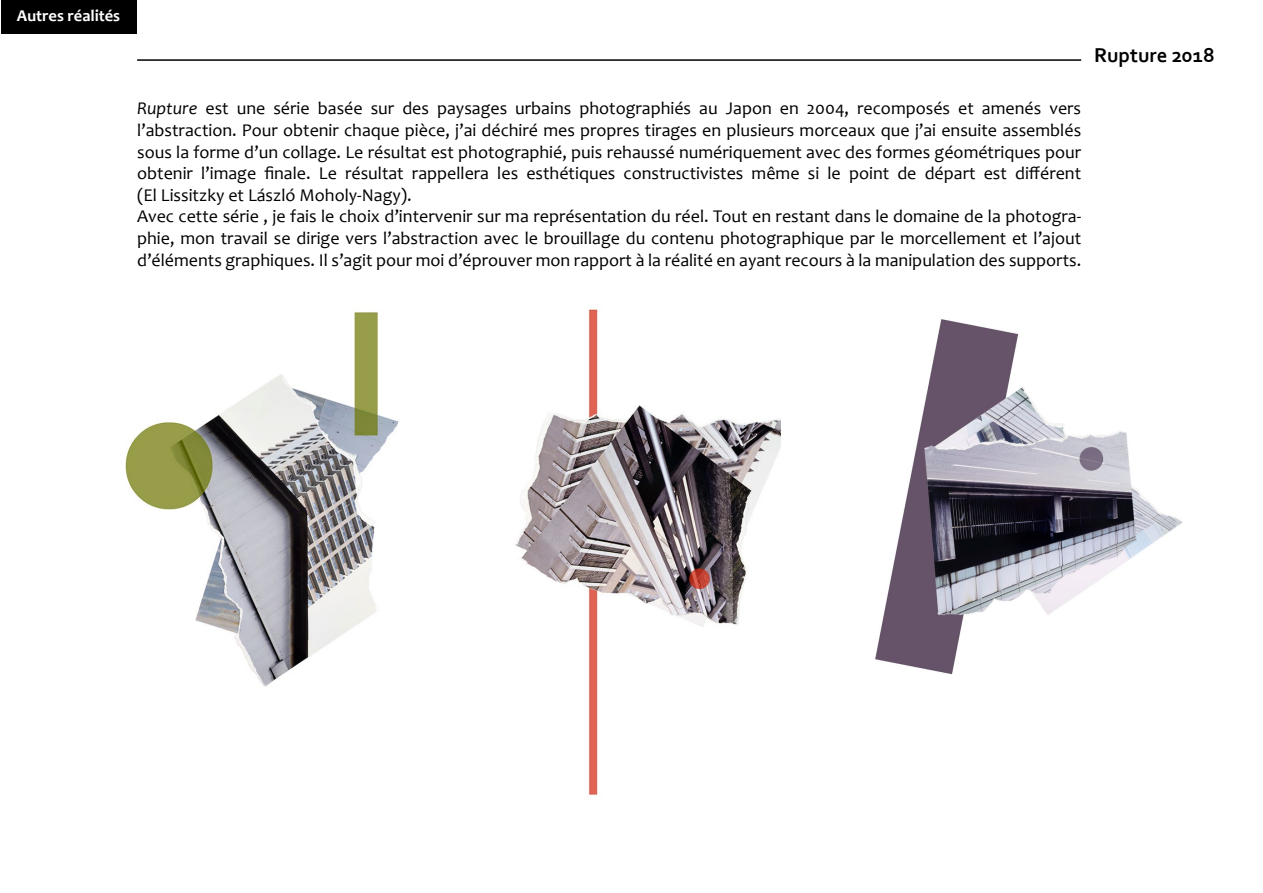
<style>
.page{position:relative;width:1263px;height:893px;background:#fff}
.page>*{position:absolute;margin:0;border:0;box-sizing:border-box;transform-origin:0 0}
.t1{font:700 21px "Corbel";color:#000}
.t2{font:18px/21.6px "Candara";color:#000}
.t3{font:700 16.5px "Candara";color:#fff}
.s1{font-style:italic}
</style>
<div class="page">
<img style="left:125px;top:311px;width:274px;height:375px">
<img style="left:514px;top:308px;width:267px;height:488px">
<img style="left:875px;top:319px;width:307px;height:356px">
<hr style="left:137px;top:59px;width:944px;height:2px;background:#000">
<div style="left:1px;top:0;width:135px;height:33px;background:#000"></div>
<p class="t3" style="left:17px;top:5px;width:105px">Autres réalités</p>
<p class="t2" style="left:137px;top:98px;width:945px"><span class="s1">Rupture</span> est une série basée sur des paysages urbains photographiés au Japon en 2004, recomposés et amenés vers l’abstraction. Pour obtenir chaque pièce, j’ai déchiré mes propres tirages en plusieurs morceaux que j’ai ensuite assemblés sous la forme d’un collage. Le résultat est photographié, puis rehaussé numériquement avec des formes géométriques pour obtenir l’image finale. Le résultat rappellera les esthétiques constructivistes même si le point de départ est différent (El Lissitzky et László Moholy-Nagy).<br>Avec cette série , je fais le choix d’intervenir sur ma représentation du réel. Tout en restant dans le domaine de la photogra&shy;phie, mon travail se dirige vers l’abstraction avec le brouillage du contenu photographique par le morcellement et l’ajout d’éléments graphiques. Il s’agit pour moi d’éprouver mon rapport à la réalité en ayant recours à la manipulation des supports.</p>
<p class="t1" style="left:1094px;top:42px;width:122px">Rupture 2018</p>
</div>
